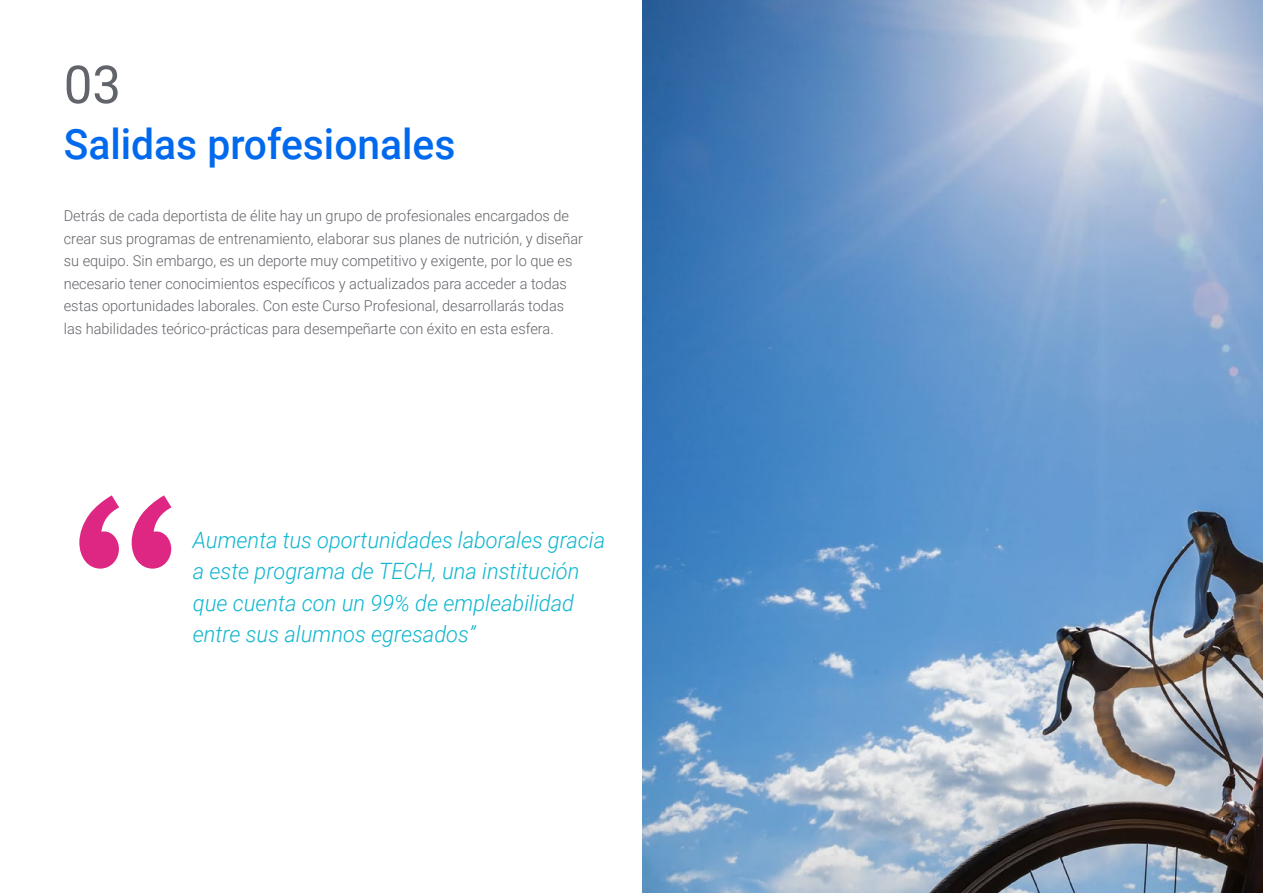
<style>
.page{position:relative;width:1263px;height:893px;background:#fff}
.page>*{position:absolute;margin:0;border:0;box-sizing:border-box;transform-origin:0 0}
.t1{font:52.5px "Roboto";color:#61646a}
.t2{font:500 42px "Roboto";color:#0169ee}
.t3{font:italic 300 22.5px/31.5px "Roboto";color:#0fb6cf}
.t4{font:300 15px/22.5px "Roboto";color:#61646a}
</style>
<div class="page">
<svg style="left:79px;top:495px;width:92px;height:74px"></svg>
<img style="left:642px;top:0;width:621px;height:893px">
<h1 class="t1" style="left:64px;top:48px;width:59px">03</h1>
<h2 class="t2" style="left:64px;top:115px;width:393px">Salidas profesionales</h2>
<p class="t4" style="left:64px;top:204px;width:521px">Detrás de cada deportista de élite hay un grupo de profesionales encargados de crear sus programas de entrenamiento, elaborar sus planes de nutrición, y diseñar su equipo. Sin embargo, es un deporte muy competitivo y exigente, por lo que es necesario tener conocimientos específicos y actualizados para acceder a todas estas oportunidades laborales. Con este Curso Profesional, desarrollarás todas las habilidades teórico-prácticas para desempeñarte con éxito en esta esfera.</p>
<h3 class="t3" style="left:193px;top:523px;width:414px">Aumenta tus oportunidades laborales gracia a este programa de TECH, una institución que cuenta con un 99% de empleabilidad entre sus alumnos egresados”</h3>
</div>
